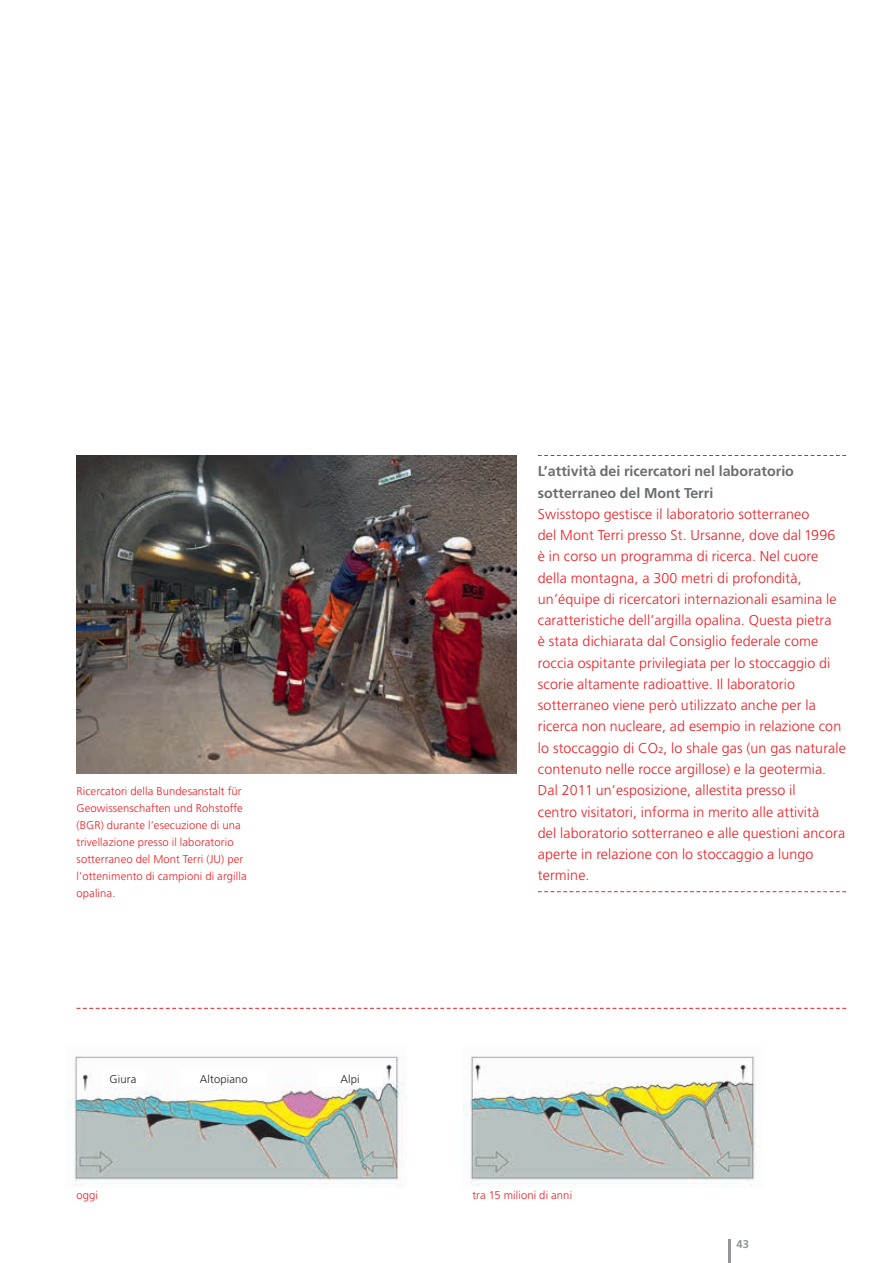
<style>
.page{position:relative;width:893px;height:1263px;background:#fff}
.page>*{position:absolute;margin:0;border:0;box-sizing:border-box;transform-origin:0 0}
.t1{font:300 14.25px/21.3px "Frutiger";letter-spacing:.01em;color:#ee1d23}
.t2{font:700 14.25px/21.3px "Frutiger";color:#6c6d70}
.t3{font:300 11.25px/17px "Frutiger";letter-spacing:.01em;color:#ee1d23}
.t4{font:300 11.25px "Frutiger";letter-spacing:.01em;color:#231f20}
.t5{font:700 11.25px "Frutiger";color:#939598}
</style>
<div class="page">
<hr style="left:728px;top:1239px;width:2px;height:24px;background:#939598">
<svg style="left:538px;top:455px;width:308px;height:1px"></svg>
<svg style="left:538px;top:891px;width:308px;height:1px"></svg>
<svg style="left:77px;top:1008px;width:769px;height:1px"></svg>
<img style="left:463px;top:1056px;width:294px;height:130px">
<img style="left:68px;top:1056px;width:336px;height:130px">
<div style="left:101px;top:1069px;width:44px;height:18px;background:#fff"></div>
<div style="left:181px;top:1069px;width:86px;height:18px;background:#fff"></div>
<div style="left:317px;top:1069px;width:66px;height:18px;background:#fff"></div>
<img style="left:77px;top:455px;width:440px;height:319px">
<p class="t3" style="left:77px;top:783px;width:172px">Ricercatori della Bundesanstalt für<br>Geowissenschaften und Rohstoffe (BGR) durante l’esecuzione di una trivellazione presso il laboratorio sotterraneo del Mont Terri (JU) per l’ottenimento di campioni di argilla opalina.</p>
<p class="t4" style="left:110px;top:1072px;width:28px">Giura</p>
<p class="t4" style="left:200px;top:1072px;width:49px">Altopiano</p>
<p class="t4" style="left:340px;top:1072px;width:21px">Alpi</p>
<h3 class="t2" style="left:538px;top:460px;width:258px">L’attività dei ricercatori nel laboratorio sotterraneo del Mont Terri</h3>
<p class="t1" style="left:538px;top:503px;width:310px">Swisstopo gestisce il laboratorio sotterraneo<br>del Mont Terri presso St. Ursanne, dove dal 1996 è in corso un programma di ricerca. Nel cuore della montagna, a 300 metri di profondità, un’équipe di ricercatori internazionali esamina le caratteristiche dell’argilla opalina. Questa pietra<br>è stata dichiarata dal Consiglio federale come roccia ospitante privilegiata per lo stoccaggio di scorie altamente radioattive. Il laboratorio sotterraneo viene però utilizzato anche per la ricerca non nucleare, ad esempio in relazione con lo stoccaggio di CO , lo shale gas (un gas naturale</p>
<p class="t1" style="left:538px;top:743px;width:290px;line-height:17.2px;text-indent:120px">²<br>contenuto nelle rocce argillose) e la geotermia.</p>
<p class="t1" style="left:538px;top:780px;width:309px">Dal 2011 un’esposizione, allestita presso il<br>centro visitatori, informa in merito alle attività<br>del laboratorio sotterraneo e alle questioni ancora aperte in relazione con lo stoccaggio a lungo termine.</p>
<p class="t3" style="left:77px;top:1187px;width:23px">oggi</p>
<p class="t3" style="left:472px;top:1187px;width:101px">tra 15 milioni di anni</p>
<p class="t5" style="left:736px;top:1237px;width:14px">43</p>
</div>
